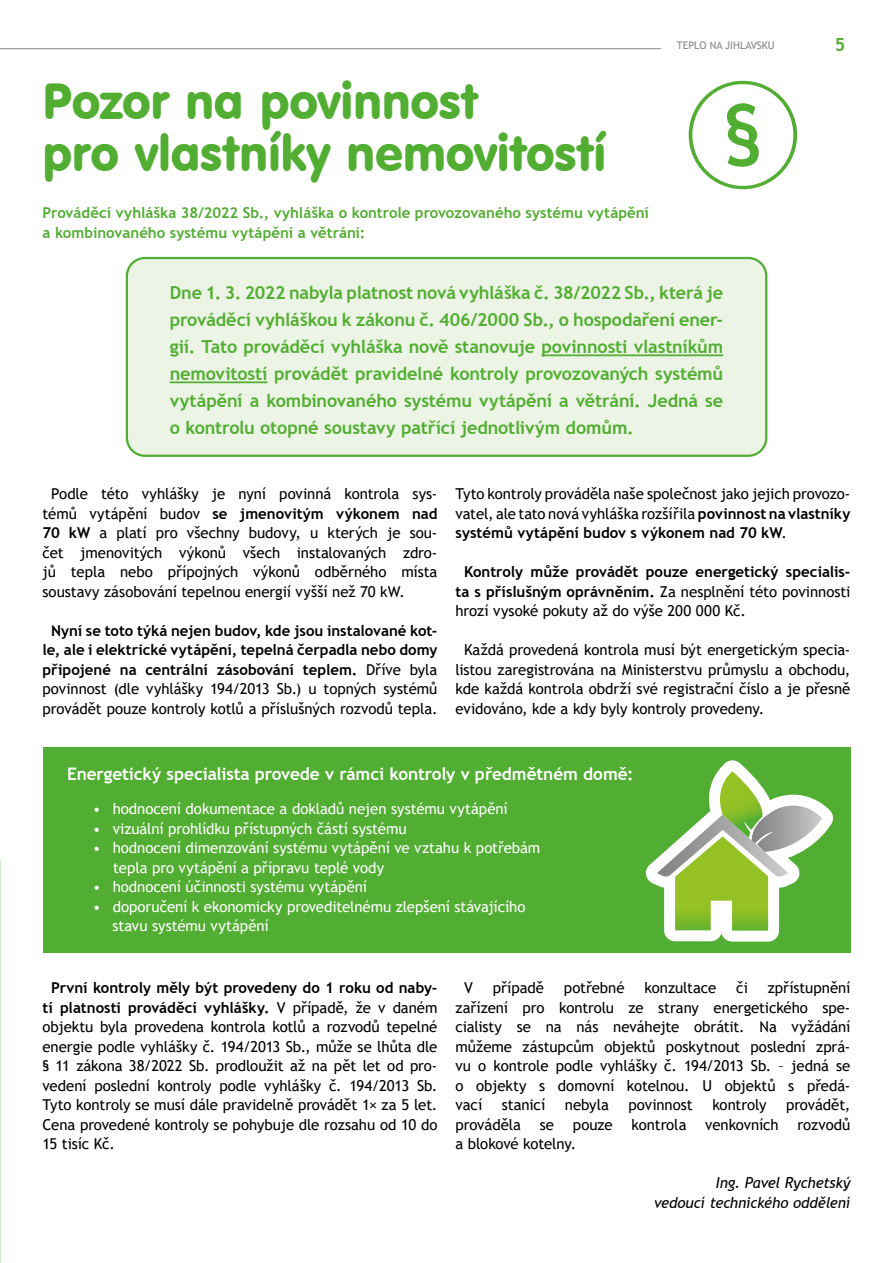
<style>
.page{position:relative;width:893px;height:1263px;background:#fff}
.page>*{position:absolute;margin:0;border:0;box-sizing:border-box;transform-origin:0 0}
.t1{font:49.5px/52.5px "VAG Rounded BT";letter-spacing:-.005em;color:#52ae32}
.t2{font:700 18px/27px "Trebuchet MS";letter-spacing:-.005em;color:#52ae32;text-align:justify}
.t3{font:700 17.25px "Trebuchet MS";letter-spacing:-.005em;color:#fff}
.t4{font:15px/19.5px "Trebuchet MS";letter-spacing:-.005em;color:#000;text-align:justify}
.t5{font:700 15px/19.5px "Trebuchet MS";color:#000;text-align:center}
.t6{font:15px/19.5px "Trebuchet MS";color:#fff}
.t7{font:700 15px/19.5px "Trebuchet MS";color:#52ae32}
.t8{font:italic 15px/19.5px "Trebuchet MS";letter-spacing:-.01em;color:#000;text-align:right}
.t9{font:10.5px "Trebuchet MS";color:#878787}
.s1{font-weight:700}
.s2{font-weight:400}
</style>
<div class="page">
<div style="left:43px;top:747px;width:807px;height:206px;background:#52ae32"></div>
<hr style="left:0;top:48px;width:661px;height:1px;background:#878787">
<div style="left:127px;top:258px;width:639px;height:198px;background:#ecf4e5;border-radius:18px"></div>
<div style="left:126px;top:257px;width:641px;height:200px;border:2px solid #52ae32;border-radius:18px"></div>
<hr style="left:541px;top:354px;width:182px;height:2px;background:#52ae32">
<hr style="left:170px;top:381px;width:97px;height:2px;background:#52ae32">
<svg style="left:646px;top:760px;width:187px;height:181px"></svg>
<svg style="left:689px;top:81px;width:108px;height:108px"></svg>
<h1 class="t1" style="left:43px;top:74px;width:566px">Pozor na povinnost<br>pro vlastníky nemovitostí</h1>
<p class="t7" style="left:43px;top:203px;width:608px">Prováděcí vyhláška 38/2022 Sb., vyhláška o kontrole provozovaného systému vytápění a kombinovaného systému vytápění a větrání:</p>
<p class="t9" style="left:677px;top:39px;width:100px">TEPLO NA JIHLAVSKU</p>
<p class="t2" style="left:835px;top:31px;width:12px">5</p>
<p class="t2" style="left:170px;top:279px;width:555px">Dne 1. 3. 2022 nabyla platnost nová vyhláška č. 38/2022 Sb., která je prováděcí vyhláškou k zákonu č. 406/2000 Sb., o hospodaření ener&shy;gií. Tato prováděcí vyhláška nově stanovuje povinnosti vlastníkům nemovitostí provádět pravidelné kontroly provozovaných systémů vytápění a kombinovaného systému vytápění a větrání. Jedná se o kontrolu otopné soustavy patřící jednotlivým domům.</p>
<p class="t4" style="left:43px;top:484px;width:396px;text-indent:9px">Podle této vyhlášky je nyní povinná kontrola sys&shy;témů vytápění budov <span class="s1">se jmenovitým výkonem nad 70 kW</span> a platí pro všechny budovy, u kterých je sou&shy;čet jmenovitých výkonů všech instalovaných zdro&shy;jů tepla nebo přípojných výkonů odběrného místa soustavy zásobování tepelnou energií vyšší než 70 kW.</p>
<p class="t5" style="left:43px;top:620px;width:396px">Nyní se toto týká nejen budov, kde jsou instalované kot&shy;le, ale i elektrické vytápění, tepelná čerpadla nebo domy připojené na centrální zásobování teplem. <span class="s2">Dříve byla povinnost (dle vyhlášky 194/2013 Sb.) u topných systémů provádět pouze kontroly kotlů a příslušných rozvodů tepla.</span></p>
<p class="t4" style="left:455px;top:484px;width:396px">Tyto kontroly prováděla naše společnost jako jejich provozo&shy;vatel, ale tato nová vyhláška rozšířila <span class="s1">povinnost na vlastníky systémů vytápění budov s výkonem nad 70 kW</span>.</p>
<p class="t5" style="left:455px;top:562px;width:396px;text-align:justify;text-indent:9px">Kontroly může provádět pouze energetický specialis&shy;ta s příslušným oprávněním. <span class="s2">Za nesplnění této povinnosti hrozí vysoké pokuty až do výše 200 000 Kč.</span></p>
<p class="t4" style="left:455px;top:640px;width:396px;text-indent:9px">Každá provedená kontrola musí být energetickým specia&shy;listou zaregistrována na Ministerstvu průmyslu a obchodu, kde každá kontrola obdrží své registrační číslo a je přesně evidováno, kde a kdy byly kontroly provedeny.</p>
<p class="t3" style="left:67px;top:763px;width:568px">Energetický specialista provede v rámci kontroly v předmětném domě:</p>
<p class="t6" style="left:93px;top:799px;width:417px">• hodnocení dokumentace a dokladů nejen systému vytápění</p>
<p class="t6" style="left:93px;top:818px;width:315px">• vizuální prohlídku přístupných částí systému</p>
<p class="t6" style="left:113px;top:838px;width:429px;text-indent:-20px">• hodnocení dimenzování systému vytápění ve vztahu k potřebám tepla pro vytápění a přípravu teplé vody</p>
<p class="t6" style="left:93px;top:877px;width:276px">• hodnocení účinnosti systému vytápění</p>
<p class="t6" style="left:113px;top:896px;width:414px;text-indent:-20px">• doporučení k ekonomicky proveditelnému zlepšení stávajícího stavu systému vytápění</p>
<p class="t4" style="left:43px;top:978px;width:396px;text-indent:9px"><span class="s1">První kontroly měly být provedeny do 1 roku od naby&shy;tí platnosti prováděcí vyhlášky.</span> V případě, že v daném objektu byla provedena kontrola kotlů a rozvodů tepelné energie podle vyhlášky č. 194/2013 Sb., může se lhůta dle § 11 zákona 38/2022 Sb. prodloužit až na pět let od pro&shy;vedení poslední kontroly podle vyhlášky č. 194/2013 Sb.<br>Tyto kontroly se musí dále pravidelně provádět 1× za 5 let.<br>Cena provedené kontroly se pohybuje dle rozsahu od 10 do 15 tisíc Kč.</p>
<p class="t4" style="left:464px;top:978px;width:10px">V</p>
<p class="t4" style="left:493px;top:978px;width:53px">případě</p>
<p class="t4" style="left:564px;top:978px;width:62px">potřebné</p>
<p class="t4" style="left:645px;top:978px;width:73px">konzultace</p>
<p class="t4" style="left:736px;top:978px;width:13px">či</p>
<p class="t4" style="left:455px;top:978px;width:396px;text-indent:312px">zpřístupnění zařízení pro kontrolu ze strany energetického spe&shy;cialisty se na nás neváhejte obrátit. Na vyžádání můžeme zástupcům objektů poskytnout poslední zprá&shy;vu o kontrole podle vyhlášky č. 194/2013 Sb. – jedná se o objekty s domovní kotelnou. U objektů s předá&shy;vací</p>
<p class="t4" style="left:502px;top:1095px;width:45px">stanicí</p>
<p class="t4" style="left:565px;top:1095px;width:46px">nebyla</p>
<p class="t4" style="left:628px;top:1095px;width:66px">povinnost</p>
<p class="t4" style="left:712px;top:1095px;width:56px">kontroly</p>
<p class="t4" style="left:786px;top:1095px;width:66px">provádět,</p>
<p class="t4" style="left:455px;top:1115px;width:67px">prováděla</p>
<p class="t4" style="left:540px;top:1115px;width:74px">se pouze</p>
<p class="t4" style="left:632px;top:1115px;width:56px">kontrola</p>
<p class="t4" style="left:705px;top:1115px;width:75px">venkovních</p>
<p class="t4" style="left:797px;top:1115px;width:54px">rozvodů</p>
<p class="t4" style="left:455px;top:1134px;width:122px">a blokové kotelny.</p>
<p class="t8" style="left:654px;top:1173px;width:198px">Ing. Pavel Rychetský<br>vedoucí technického oddělení</p>
</div>
